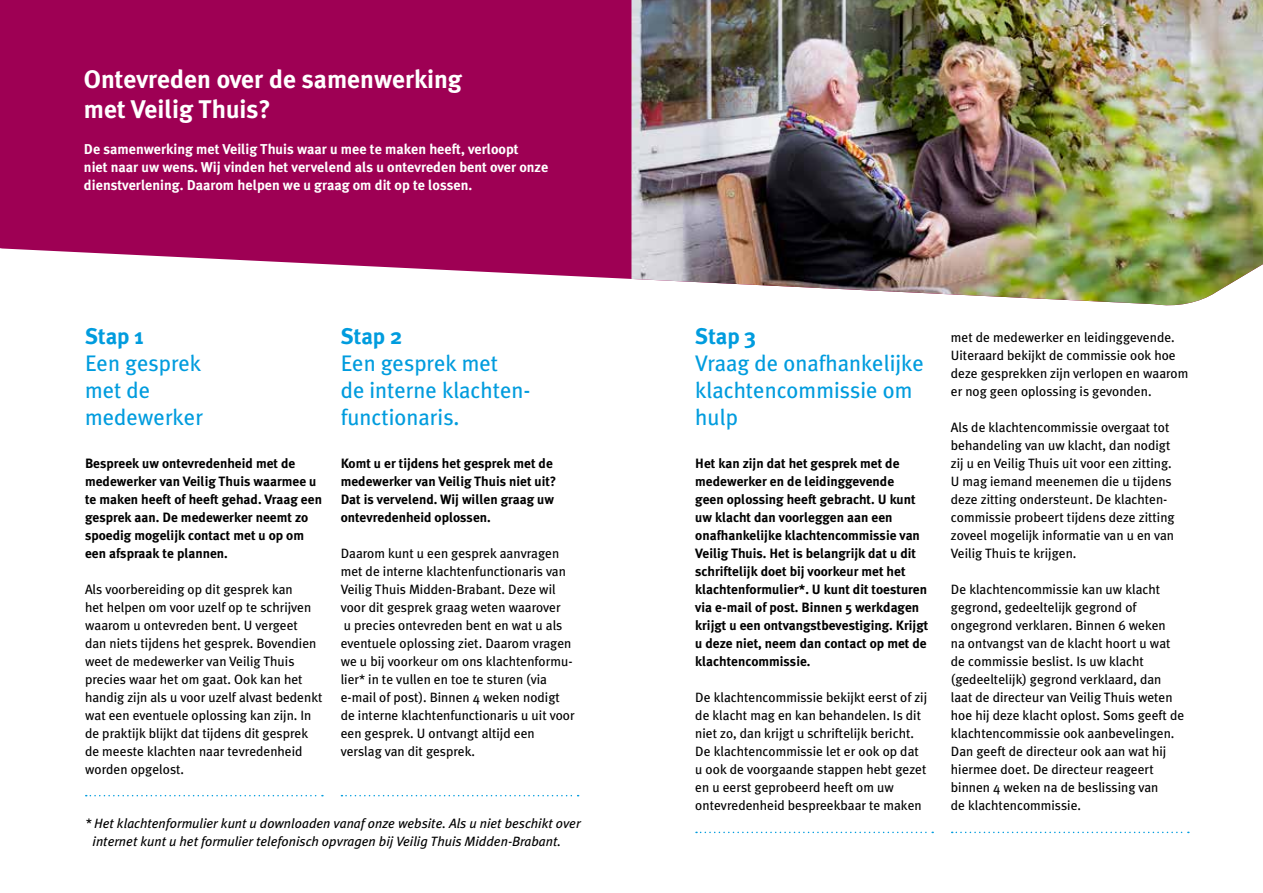
<style>
.page{position:relative;width:1263px;height:893px;background:#fff}
.page>*{position:absolute;margin:0;border:0;box-sizing:border-box;transform-origin:0 0}
.t1{font:700 25.5px/30px "Meta Plus";color:#fff}
.t2{font:22.5px/27px "Meta Plus";color:#009cde}
.t3{font:700 22.5px "Meta Plus";color:#009cde}
.t4{font:700 14.25px/18px "Meta Plus";color:#fff}
.t5{font:13.5px/18px "Meta Plus";color:#000}
.t6{font:700 13.5px/18px "Meta Plus";color:#000}
.t7{font:italic 13.5px/18px "Meta Plus";color:#000}
</style>
<div class="page">
<div style="left:0;top:0;width:631px;height:279px;background:#9e0054"></div>
<img style="left:631px;top:0;width:632px;height:306px">
<svg style="left:86px;top:795px;width:237px;height:1px"></svg>
<svg style="left:696px;top:832px;width:237px;height:1px"></svg>
<svg style="left:341px;top:795px;width:238px;height:1px"></svg>
<svg style="left:952px;top:832px;width:237px;height:1px"></svg>
<h1 class="t1" style="left:84px;top:64px;width:380px">Ontevreden over de samenwerking met Veilig Thuis?</h1>
<p class="t4" style="left:84px;top:140px;width:466px">De samenwerking met Veilig Thuis waar u mee te maken heeft, verloopt<br>niet naar uw wens. Wij vinden het vervelend als u ontevreden bent over onze dienstverlening. Daarom helpen we u graag om dit op te lossen.</p>
<h2 class="t3" style="left:85px;top:323px;width:60px">Stap 1</h2>
<h2 class="t2" style="left:85px;top:349px;width:119px">Een gesprek met de medewerker</h2>
<p class="t6" style="left:85px;top:454px;width:238px">Bespreek uw ontevredenheid met de medewerker van Veilig Thuis waarmee u te maken heeft of heeft gehad. Vraag een gesprek aan. De medewerker neemt zo spoedig mogelijk contact met u op om een afspraak te plannen.</p>
<p class="t5" style="left:85px;top:580px;width:239px">Als voorbereiding op dit gesprek kan<br>het helpen om voor uzelf op te schrijven waarom u ontevreden bent. U vergeet dan niets tijdens het gesprek. Bovendien weet de medewerker van Veilig Thuis precies waar het om gaat. Ook kan het handig zijn als u voor uzelf alvast bedenkt wat een eventuele oplossing kan zijn. In de praktijk blijkt dat tijdens dit gesprek de meeste klachten naar tevredenheid worden opgelost.</p>
<h2 class="t3" style="left:341px;top:323px;width:63px">Stap 2</h2>
<h2 class="t2" style="left:341px;top:350px;width:191px">Een gesprek met<br>de interne klachten&shy;functionaris.</h2>
<p class="t6" style="left:341px;top:454px;width:217px">Komt u er tijdens het gesprek met de medewerker van Veilig Thuis niet uit?<br>Dat is vervelend. Wij willen graag uw ontevredenheid oplossen.</p>
<p class="t5" style="left:341px;top:544px;width:236px">Daarom kunt u een gesprek aanvragen met de interne klachtenfunctionaris van Veilig Thuis Midden-Brabant. Deze wil voor dit gesprek graag weten waarover<br>u precies ontevreden bent en wat u als eventuele oplossing ziet. Daarom vragen we u bij voorkeur om ons klachtenformu&shy;lier* in te vullen en toe te sturen (via e-mail of post). Binnen 4 weken nodigt de interne klachtenfunctionaris u uit voor een gesprek. U ontvangt altijd een verslag van dit gesprek.</p>
<p class="t7" style="left:93px;top:814px;width:489px;text-indent:-8px">* Het klachtenformulier kunt u downloaden vanaf onze website. Als u niet beschikt over internet kunt u het formulier telefonisch opvragen bij Veilig Thuis Midden-Brabant.</p>
<h2 class="t3" style="left:695px;top:323px;width:63px">Stap 3</h2>
<h2 class="t2" style="left:695px;top:350px;width:230px">Vraag de onafhankelijke klachtencommissie om hulp</h2>
<p class="t6" style="left:695px;top:454px;width:235px">Het kan zijn dat het gesprek met de medewerker en de leidinggevende<br>geen oplossing heeft gebracht. U kunt uw klacht dan voorleggen aan een onafhankelijke klachtencommissie van Veilig Thuis. Het is belangrijk dat u dit schriftelijk doet bij voorkeur met het klachtenformulier*. U kunt dit toesturen via e-mail of post. Binnen 5 werkdagen krijgt u een ontvangstbevestiging. Krijgt u deze niet, neem dan contact op met de klachtencommissie.</p>
<p class="t5" style="left:695px;top:688px;width:233px">De klachtencommissie bekijkt eerst of zij de klacht mag en kan behandelen. Is dit niet zo, dan krijgt u schriftelijk bericht.<br>De klachtencommissie let er ook op dat u ook de voorgaande stappen hebt gezet en u eerst geprobeerd heeft om uw ontevredenheid bespreekbaar te maken</p>
<p class="t5" style="left:951px;top:328px;width:239px">met de medewerker en leidinggevende.<br>Uiteraard bekijkt de commissie ook hoe deze gesprekken zijn verlopen en waarom er nog geen oplossing is gevonden.</p>
<p class="t5" style="left:951px;top:418px;width:225px">Als de klachtencommissie overgaat tot behandeling van uw klacht, dan nodigt zij u en Veilig Thuis uit voor een zitting.<br>U mag iemand meenemen die u tijdens deze zitting ondersteunt. De klachten&shy;commissie probeert tijdens deze zitting zoveel mogelijk informatie van u en van Veilig Thuis te krijgen.</p>
<p class="t5" style="left:951px;top:580px;width:235px">De klachtencommissie kan uw klacht gegrond, gedeeltelijk gegrond of ongegrond verklaren. Binnen 6 weken<br>na ontvangst van de klacht hoort u wat de commissie beslist. Is uw klacht (gedeeltelijk) gegrond verklaard, dan laat de directeur van Veilig Thuis weten hoe hij deze klacht oplost. Soms geeft de klachtencommissie ook aanbevelingen.<br>Dan geeft de directeur ook aan wat hij hiermee doet. De directeur reageert binnen 4 weken na de beslissing van<br>de klachtencommissie.</p>
</div>
